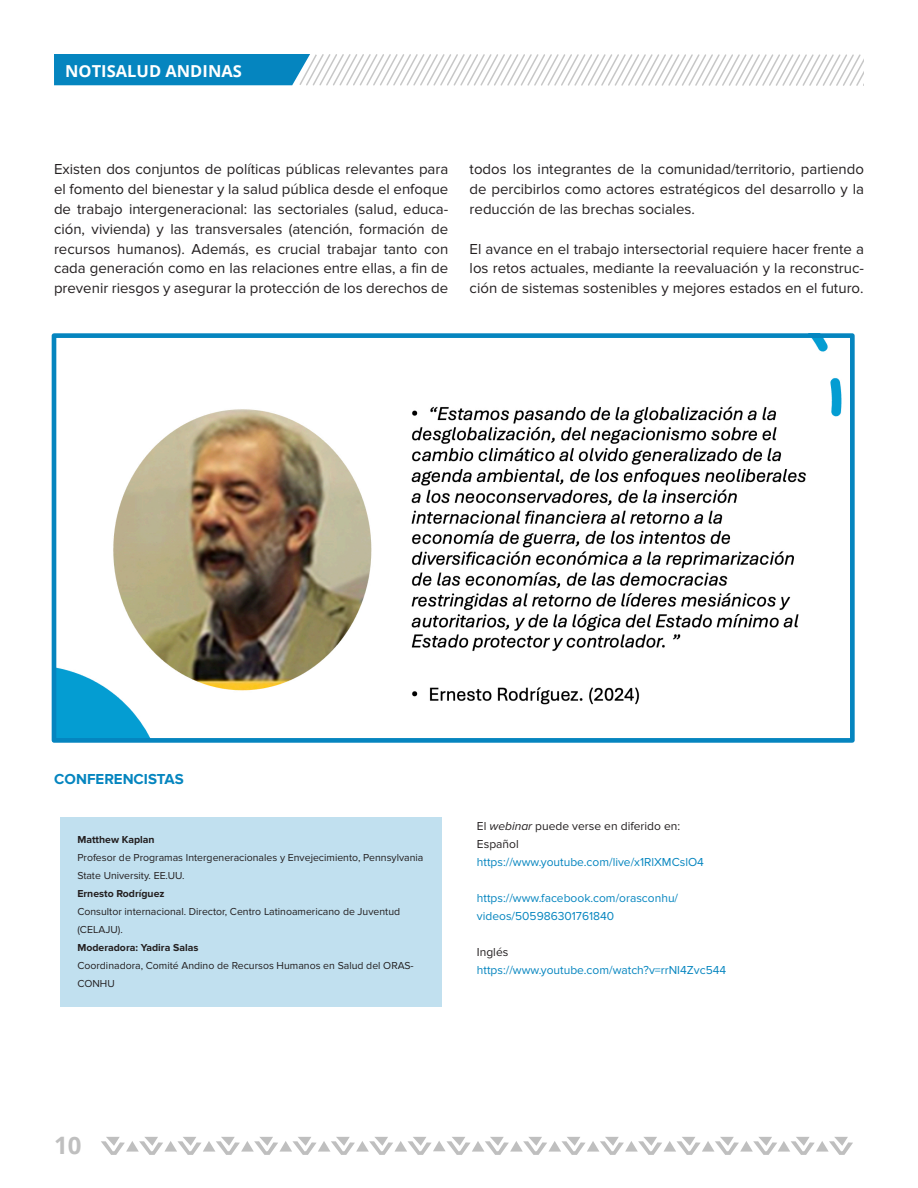
<style>
.page{position:relative;width:918px;height:1188px;background:#fff}
.page>*{position:absolute;margin:0;border:0;box-sizing:border-box;transform-origin:0 0}
.t1{font:700 24px "Open Sans";color:#bfbfbf}
.t2{font:700 16.5px "Open Sans";color:#fff}
.Textos{font:15px/20px "Proxima Nova";color:#231f20;text-align:justify}
.Textos-2{font:700 15px "Proxima Nova";color:#0585bf}
.Textos-3{font:12px/18px "Proxima Nova";color:#0585bf}
.Textos-4{font:12px "Proxima Nova";color:#231f20}
.Textos-5{font:10.5px/18px "Proxima Nova";color:#231f20}
.Textos-6{font:700 10.5px "Proxima Nova";color:#231f20}
.s1{font-style:italic}
</style>
<div class="page">
<svg style="left:101px;top:1137px;width:752px;height:18px"></svg>
<svg style="left:54px;top:54px;width:810px;height:32px"></svg>
<div style="left:60px;top:817px;width:382px;height:190px;background:#c1e0ef"></div>
<img style="left:58px;top:339px;width:784px;height:398px">
<div style="left:52px;top:333px;width:803px;height:410px;border:5px solid #0585bf"></div>
<p class="t2" style="left:65px;top:59px;width:178px">NOTISALUD ANDINAS</p>
<p class="Textos" style="left:54px;top:159px;width:396px">Existen dos conjuntos de políticas públicas relevantes para el fomento del bienestar y la salud pública desde el enfoque de trabajo intergeneracional: las sectoriales (salud, educa&shy;ción, vivienda) y las transversales (atención, formación de recursos humanos). Además, es crucial trabajar tanto con cada generación como en las relaciones entre ellas, a fin de prevenir riesgos y asegurar la protección de los derechos de</p>
<p class="Textos" style="left:470px;top:159px;width:396px">todos los integrantes de la comunidad/territorio, partiendo de percibirlos como actores estratégicos del desarrollo y la reducción de las brechas sociales.</p>
<p class="Textos" style="left:470px;top:239px;width:396px">El avance en el trabajo intersectorial requiere hacer frente a los retos actuales, mediante la reevaluación y la reconstruc&shy;ción de sistemas sostenibles y mejores estados en el futuro.</p>
<p class="Textos-2" style="left:54px;top:770px;width:131px">CONFERENCISTAS</p>
<p class="Textos-6" style="left:77px;top:834px;width:79px">Matthew Kaplan</p>
<p class="Textos-5" style="left:77px;top:849px;width:348px">Profesor de Programas Intergeneracionales y Envejecimiento, Pennsylvania<br>State University. EE.UU.</p>
<p class="Textos-6" style="left:77px;top:888px;width:89px">Ernesto Rodríguez</p>
<p class="Textos-5" style="left:77px;top:903px;width:324px">Consultor internacional. Director, Centro Latinoamericano de Juventud (CELAJU).</p>
<p class="Textos-6" style="left:77px;top:942px;width:123px">Moderadora: Yadira Salas</p>
<p class="Textos-5" style="left:77px;top:957px;width:338px">Coordinadora, Comité Andino de Recursos Humanos en Salud del ORAS-<br>CONHU</p>
<p class="Textos-4" style="left:477px;top:819px;width:205px">El <span class="s1">webinar</span> puede verse en diferido en:</p>
<p class="Textos-4" style="left:477px;top:837px;width:43px">Español</p>
<p class="Textos-3" style="left:477px;top:853px;width:229px">https://www.youtube.com/live/x1RlXMCslO4</p>
<p class="Textos-3" style="left:477px;top:889px;width:203px">https://www.facebook.com/orasconhu/ videos/505986301761840</p>
<p class="Textos-4" style="left:477px;top:945px;width:33px">Inglés</p>
<p class="Textos-3" style="left:477px;top:961px;width:251px">https://www.youtube.com/watch?v=rrNI4Zvc544</p>
<p class="t1" style="left:54px;top:1128px;width:29px">10</p>
</div>
